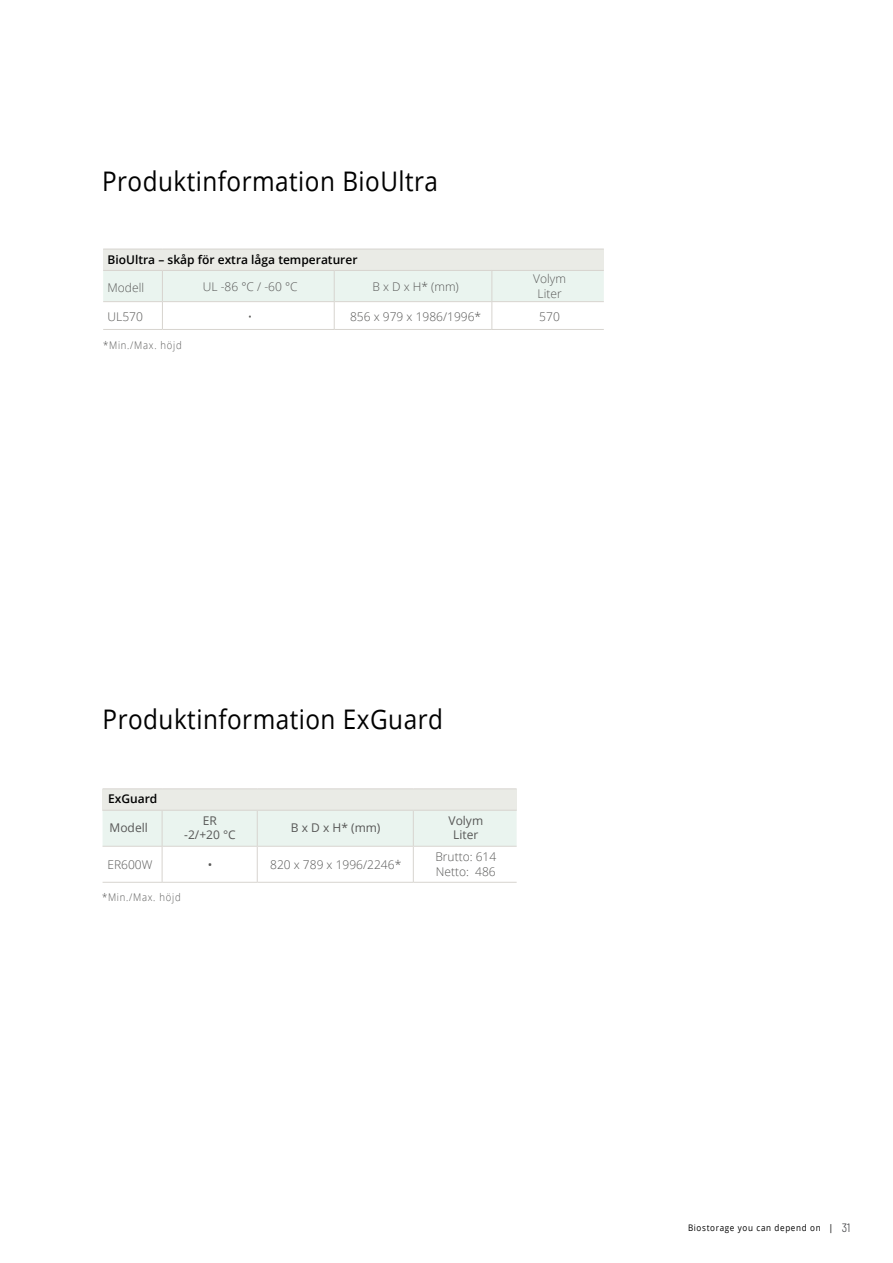
<style>
.page{position:relative;width:893px;height:1263px;background:#fff}
.page>*{position:absolute;margin:0;border:0;box-sizing:border-box;transform-origin:0 0}
.t1{font:27px "Open Sans";letter-spacing:.02em;color:#000;scale:.9 1}
.t2{font:300 12px/14.4px "Open Sans";color:#575756;text-align:center}
.t3{font:600 12px "Open Sans";color:#000}
.t4{font:12px/14.4px "Open Sans";color:#575756;text-align:center}
.t5{font:300 semi-condensed 12px "Barlow";color:#303134}
.t6{font:300 10.5px "Open Sans";letter-spacing:.08em;color:#575756;scale:.9 1}
.t7{font:9px "Open Sans";letter-spacing:.08em;color:#000;scale:.9 1}
.t8{font:9px "Open Sans";letter-spacing:.08em;color:#000}
</style>
<div class="page">
<div style="left:103px;top:249px;width:501px;height:21px;background:#eaebe6"></div>
<hr style="left:103px;top:329px;width:59px;height:1px;background:#d7d4cf">
<hr style="left:162px;top:329px;width:172px;height:1px;background:#d7d4cf">
<hr style="left:334px;top:329px;width:158px;height:1px;background:#d7d4cf">
<hr style="left:492px;top:329px;width:112px;height:1px;background:#d7d4cf">
<hr style="left:103px;top:249px;width:59px;height:1px;background:#d7d4cf">
<hr style="left:162px;top:249px;width:172px;height:1px;background:#d7d4cf">
<hr style="left:334px;top:249px;width:158px;height:1px;background:#d7d4cf">
<hr style="left:492px;top:249px;width:112px;height:1px;background:#d7d4cf">
<svg style="left:103px;top:270px;width:501px;height:59px"></svg>
<div style="left:103px;top:789px;width:414px;height:21px;background:#eaebe6"></div>
<svg style="left:103px;top:811px;width:414px;height:71px"></svg>
<hr style="left:103px;top:788px;width:59px;height:1px;background:#d7d4cf">
<hr style="left:162px;top:788px;width:95px;height:1px;background:#d7d4cf">
<hr style="left:257px;top:788px;width:156px;height:1px;background:#d7d4cf">
<hr style="left:413px;top:788px;width:104px;height:1px;background:#d7d4cf">
<hr style="left:162px;top:810px;width:1px;height:36px;background:#d7d4cf">
<hr style="left:162px;top:847px;width:1px;height:35px;background:#d7d4cf">
<hr style="left:257px;top:810px;width:1px;height:36px;background:#d7d4cf">
<hr style="left:413px;top:810px;width:1px;height:36px;background:#d7d4cf">
<hr style="left:257px;top:847px;width:1px;height:35px;background:#d7d4cf">
<hr style="left:413px;top:847px;width:1px;height:35px;background:#d7d4cf">
<hr style="left:103px;top:810px;width:59px;height:1px;background:#d7d4cf">
<hr style="left:162px;top:810px;width:95px;height:1px;background:#d7d4cf">
<hr style="left:257px;top:810px;width:156px;height:1px;background:#d7d4cf">
<hr style="left:413px;top:810px;width:104px;height:1px;background:#d7d4cf">
<hr style="left:103px;top:846px;width:59px;height:1px;background:#d7d4cf">
<hr style="left:162px;top:846px;width:95px;height:1px;background:#d7d4cf">
<hr style="left:257px;top:846px;width:156px;height:1px;background:#d7d4cf">
<hr style="left:413px;top:846px;width:104px;height:1px;background:#d7d4cf">
<hr style="left:103px;top:882px;width:59px;height:1px;background:#d7d4cf">
<hr style="left:162px;top:882px;width:95px;height:1px;background:#d7d4cf">
<hr style="left:257px;top:882px;width:156px;height:1px;background:#d7d4cf">
<hr style="left:413px;top:882px;width:104px;height:1px;background:#d7d4cf">
<h1 class="t1" style="left:102px;top:162px;width:375px">Produktinformation BioUltra</h1>
<p class="t3" style="left:108px;top:251px;width:251px">BioUltra – skåp för extra låga temperaturer</p>
<p class="t2" style="left:108px;top:281px;width:38px">Modell</p>
<p class="t2" style="left:203px;top:279px;width:96px">UL -86 °C / -60 °C</p>
<p class="t2" style="left:372px;top:279px;width:88px">B x D x H* (mm)</p>
<p class="t2" style="left:533px;top:272px;width:34px">Volym<br>Liter</p>
<p class="t2" style="left:108px;top:309px;width:37px">UL570</p>
<p class="t2" style="left:248px;top:309px;width:6px">•</p>
<p class="t2" style="left:350px;top:309px;width:133px">856 x 979 x 1986/1996*</p>
<p class="t2" style="left:539px;top:309px;width:22px">570</p>
<p class="t6" style="left:103px;top:338px;width:89px">*Min./Max. höjd</p>
<h1 class="t1" style="left:103px;top:701px;width:380px">Produktinformation ExGuard</h1>
<p class="t3" style="left:108px;top:791px;width:51px">ExGuard</p>
<p class="t4" style="left:110px;top:820px;width:40px">Modell</p>
<p class="t4" style="left:184px;top:813px;width:53px">ER -2/+20 °C</p>
<p class="t4" style="left:291px;top:820px;width:91px">B x D x H* (mm)</p>
<p class="t4" style="left:448px;top:813px;width:36px">Volym<br>Liter</p>
<p class="t2" style="left:107px;top:857px;width:47px">ER600W</p>
<p class="t4" style="left:208px;top:857px;width:6px">•</p>
<p class="t2" style="left:270px;top:857px;width:133px">820 x 789 x 1996/2246*</p>
<p class="t2" style="left:435px;top:849px;width:62px;text-align:left">Brutto: 614<br>Netto: 486</p>
<p class="t6" style="left:102px;top:890px;width:89px">*Min./Max. höjd</p>
<p class="t7" style="left:688px;top:1221px;width:149px">Biostorage you can depend on</p>
<p class="t5" style="left:842px;top:1219px;width:10px">31</p>
<p class="t8" style="left:828px;top:1221px;width:6px">|</p>
</div>
